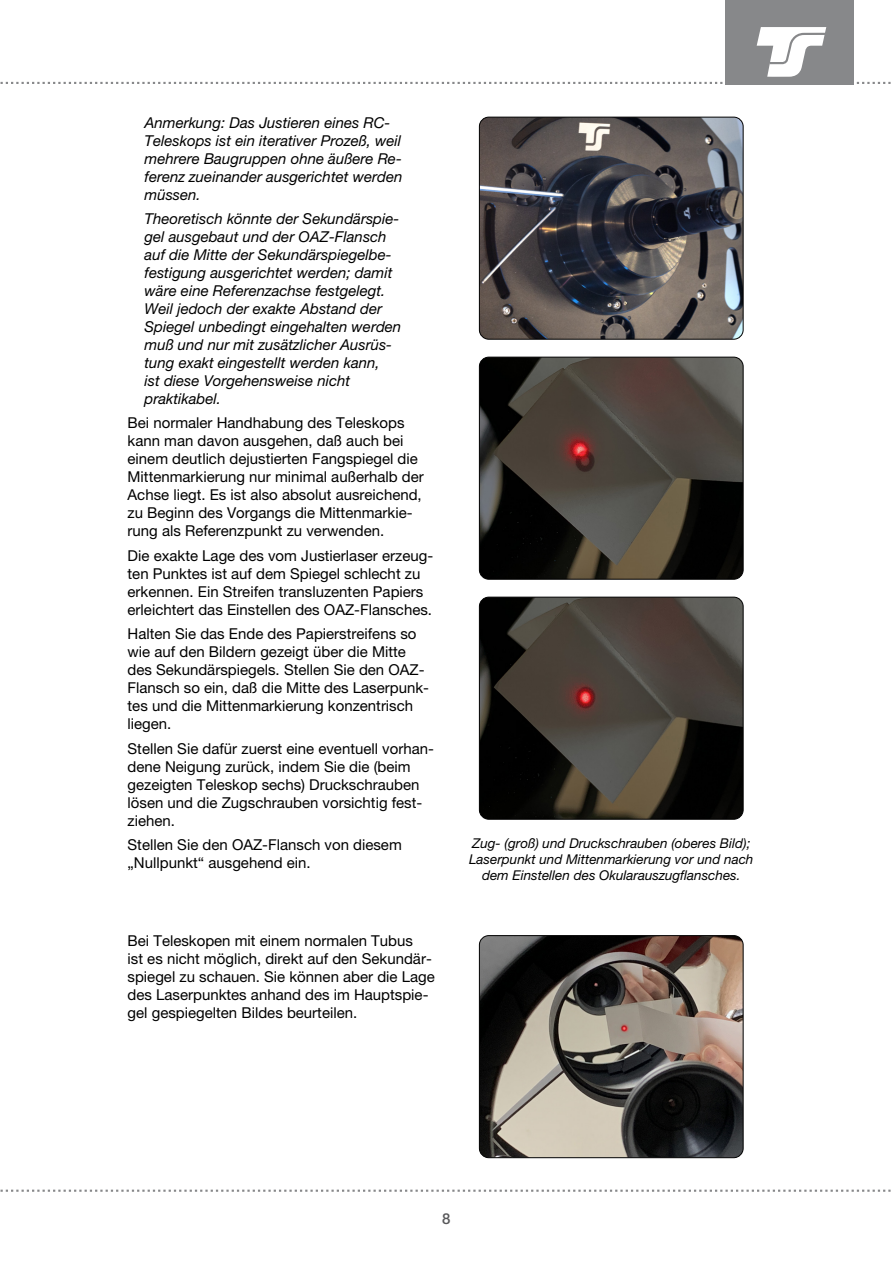
<style>
.page{position:relative;width:893px;height:1263px;background:#fff}
.page>*{position:absolute;margin:0;border:0;box-sizing:border-box;transform-origin:0 0}
.t1{font:15px/18px "Helvetica Neue LT Pro";color:#000}
.t2{font:italic 15px/18px "Helvetica Neue LT Pro";color:#000}
.t3{font:500 15px "Helvetica Neue LT Pro";color:#58585a}
.t4{font:italic 13.5px/16.2px "Helvetica Neue LT Pro";color:#000;text-align:center}
</style>
<div class="page">
<div style="left:725px;top:0;width:129px;height:84px;background:#87888a"></div>
<svg style="left:0;top:1189px;width:891px;height:3px"></svg>
<svg style="left:0;top:27px;width:891px;height:57px"></svg>
<img style="left:479px;top:357px;width:264px;height:222px">
<div style="left:479px;top:357px;width:264px;height:222px;border:1px solid #000;border-radius:9px"></div>
<img style="left:479px;top:117px;width:264px;height:222px">
<div style="left:479px;top:117px;width:264px;height:222px;border:1px solid #000;border-radius:9px"></div>
<img style="left:479px;top:597px;width:264px;height:222px">
<div style="left:479px;top:597px;width:264px;height:222px;border:1px solid #000;border-radius:9px"></div>
<img style="left:479px;top:935px;width:264px;height:223px">
<div style="left:479px;top:935px;width:264px;height:223px;border:1px solid #000;border-radius:9px"></div>
<p class="t2" style="left:145px;top:113px;width:259px">Anmerkung: Das Justieren eines RC-<br>Teleskops ist ein iterativer Prozeß, weil mehrere Baugruppen ohne äußere Re&shy;ferenz zueinander ausgerichtet werden müssen.</p>
<p class="t2" style="left:145px;top:209px;width:258px">Theoretisch könnte der Sekundärspie&shy;gel ausgebaut und der OAZ-Flansch auf die Mitte der Sekundärspiegelbe&shy;festigung ausgerichtet werden; damit wäre eine Referenzachse festgelegt.<br>Weil jedoch der exakte Abstand der Spiegel unbedingt eingehalten werden muß und nur mit zusätzlicher Ausrüs&shy;tung exakt eingestellt werden kann,<br>ist diese Vorgehensweise nicht praktikabel.</p>
<p class="t1" style="left:128px;top:414px;width:298px">Bei normaler Handhabung des Teleskops kann man davon ausgehen, daß auch bei einem deutlich dejustierten Fangspiegel die Mittenmarkierung nur minimal außerhalb der Achse liegt. Es ist also absolut ausreichend, zu Beginn des Vorgangs die Mittenmarkie&shy;rung als Referenzpunkt zu verwenden.</p>
<p class="t1" style="left:128px;top:546px;width:307px">Die exakte Lage des vom Justierlaser erzeug&shy;ten Punktes ist auf dem Spiegel schlecht zu erkennen. Ein Streifen transluzenten Papiers erleichtert das Einstellen des OAZ-Flansches.</p>
<p class="t1" style="left:128px;top:625px;width:303px">Halten Sie das Ende des Papierstreifens so wie auf den Bildern gezeigt über die Mitte des Sekundärspiegels. Stellen Sie den OAZ-Flansch so ein, daß die Mitte des Laserpunk&shy;tes und die Mittenmarkierung konzentrisch liegen.</p>
<p class="t1" style="left:128px;top:739px;width:308px">Stellen Sie dafür zuerst eine eventuell vorhan&shy;dene Neigung zurück, indem Sie die (beim gezeigten Teleskop sechs) Druckschrauben lösen und die Zugschrauben vorsichtig fest&shy;ziehen.</p>
<p class="t1" style="left:128px;top:835px;width:276px">Stellen Sie den OAZ-Flansch von diesem „Nullpunkt“ ausgehend ein.</p>
<p class="t4" style="left:469px;top:835px;width:286px">Zug- (groß) und Druckschrauben (oberes Bild);<br>Laserpunkt und Mittenmarkierung vor und nach dem Einstellen des Okularauszugflansches.</p>
<p class="t1" style="left:128px;top:931px;width:309px">Bei Teleskopen mit einem normalen Tubus<br>ist es nicht möglich, direkt auf den Sekundär&shy;spiegel zu schauen. Sie können aber die Lage des Laserpunktes anhand des im Hauptspie&shy;gel gespiegelten Bildes beurteilen.</p>
<p class="t3" style="left:442px;top:1209px;width:10px">8</p>
</div>
